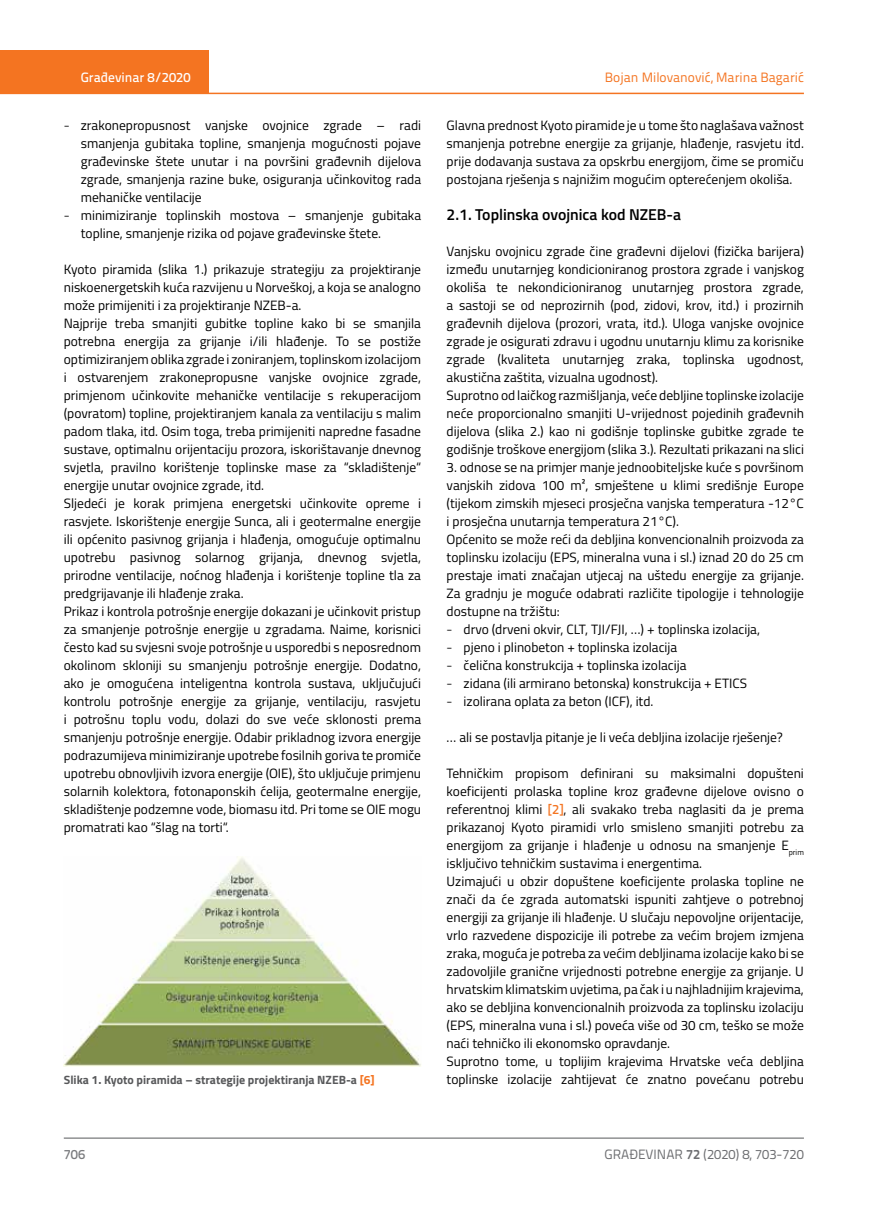
<style>
.page{position:relative;width:872px;height:1212px;background:#fff}
.page>*{position:absolute;margin:0;border:0;box-sizing:border-box;transform-origin:0 0}
.t1{font:600 15.75px "Titillium";color:#000}
.t2{font:13.5px/18px "Titillium";color:#000}
.t3{font:13.5px "Titillium Text 22 L";color:#f47421}
.t4{font:13.5px "Titillium Text 22 L";color:#6d6e71}
.t5{font:500 13.5px "Titillium Text 22 L";color:#fff}
.t6{font:500 13.5px "Titillium Text 22 L";color:#797a7d}
.t7{font:700 12px "Titillium";color:#58595b}
.s1{font-family:"Titillium Text 22 L";font-weight:300}
.s2{color:#f47421}
.s3{font-family:"Titillium Text 22 L";font-weight:500;color:#f47421}
.s4{font-weight:700}
</style>
<div class="page">
<div style="left:0;top:50px;width:208px;height:44px;background:#f47421"></div>
<hr style="left:0;top:93px;width:804px;height:1px;background:#f47421">
<hr style="left:64px;top:1138px;width:740px;height:1px;background:#58595b">
<img style="left:64px;top:856px;width:357px;height:210px">
<p class="t5" style="left:81px;top:67px;width:111px">Građevinar 8/2020</p>
<p class="t2" style="left:81px;top:115px;width:342px;text-align:justify;text-indent:-17px"><span class="s1">-</span> zrakonepropusnost vanjske ovojnice zgrade – radi smanjenja gubitaka topline, smanjenja mogućnosti pojave građevinske štete unutar i na površini građevnih dijelova zgrade, smanjenja razine buke, osiguranja učinkovitog rada mehaničke ventilacije</p>
<p class="t2" style="left:81px;top:205px;width:342px;text-indent:-17px"><span class="s1">-</span> minimiziranje toplinskih mostova – smanjenje gubitaka topline, smanjenje rizika od pojave građevinske štete.</p>
<p class="t2" style="left:64px;top:259px;width:359px">Kyoto piramida (slika 1.) prikazuje strategiju za projektiranje niskoenergetskih kuća razvijenu u Norveškoj, a koja se analogno može primijeniti i za projektiranje NZEB-a.<br>Najprije treba smanjiti gubitke topline kako bi se smanjila potrebna energija za grijanje i/ili hlađenje. To se postiže optimiziranjem oblika zgrade i zoniranjem, toplinskom izolacijom i ostvarenjem zrakonepropusne vanjske ovojnice zgrade, primjenom učinkovite mehaničke ventilacije s rekuperacijom (povratom) topline, projektiranjem kanala za ventilaciju s malim padom tlaka, itd. Osim toga, treba primijeniti napredne fasadne sustave, optimalnu orijentaciju prozora, iskorištavanje dnevnog svjetla, pravilno korištenje toplinske mase za “skladištenje“ energije unutar ovojnice zgrade, itd.<br>Sljedeći je korak primjena energetski učinkovite opreme i rasvjete. Iskorištenje energije Sunca, ali i geotermalne energije ili općenito pasivnog grijanja i hlađenja, omogućuje optimalnu upotrebu pasivnog solarnog grijanja, dnevnog svjetla, prirodne ventilacije, noćnog hlađenja i korištenje topline tla za predgrijavanje ili hlađenje zraka.<br>Prikaz i kontrola potrošnje energije dokazani je učinkovit pristup za smanjenje potrošnje energije u zgradama. Naime, korisnici često kad su svjesni svoje potrošnje u usporedbi s neposrednom okolinom skloniji su smanjenju potrošnje energije. Dodatno, ako je omogućena inteligentna kontrola sustava, uključujući kontrolu potrošnje energije za grijanje, ventilaciju, rasvjetu i potrošnu toplu vodu, dolazi do sve veće sklonosti prema smanjenju potrošnje energije. Odabir prikladnog izvora energije podrazumijeva minimiziranje upotrebe fosilnih goriva te promiče upotrebu obnovljivih izvora energije (OIE), što uključuje primjenu solarnih kolektora, fotonaponskih ćelija, geotermalne energije, skladištenje podzemne vode, biomasu itd. Pri tome se OIE mogu promatrati kao “šlag na torti“.</p>
<p class="t7" style="left:64px;top:1071px;width:312px">Slika 1. Kyoto piramida – strategije projektiranja NZEB-a <span class="s2">[6]</span></p>
<p class="t3" style="left:605px;top:68px;width:200px">Bojan Milovanović, Marina Bagarić</p>
<p class="t2" style="left:446px;top:115px;width:359px;text-align:justify">Glavna prednost Kyoto piramide je u tome što naglašava važnost smanjenja potrebne energije za grijanje, hlađenje, rasvjetu itd. prije dodavanja sustava za opskrbu energijom, čime se promiču postojana rješenja s najnižim mogućim opterećenjem okoliša.</p>
<p class="t1" style="left:446px;top:202px;width:236px">2.1. Toplinska ovojnica kod NZEB-a</p>
<p class="t2" style="left:446px;top:241px;width:359px">Vanjsku ovojnicu zgrade čine građevni dijelovi (fizička barijera) između unutarnjeg kondicioniranog prostora zgrade i vanjskog okoliša te nekondicioniranog unutarnjeg prostora zgrade, a sastoji se od neprozirnih (pod, zidovi, krov, itd.) i prozirnih građevnih dijelova (prozori, vrata, itd.). Uloga vanjske ovojnice zgrade je osigurati zdravu i ugodnu unutarnju klimu za korisnike zgrade (kvaliteta unutarnjeg zraka, toplinska ugodnost, akustična zaštita, vizualna ugodnost).<br>Suprotno od laičkog razmišljanja, veće debljine toplinske izolacije neće proporcionalno smanjiti U-vrijednost pojedinih građevnih dijelova (slika 2.) kao ni godišnje toplinske gubitke zgrade te godišnje troškove energijom (slika 3.). Rezultati prikazani na slici</p>
<p class="t2" style="left:446px;top:457px;width:359px">3. odnose se na primjer manje jednoobiteljske kuće s površinom vanjskih zidova 100 m², smještene u klimi središnje Europe (tijekom zimskih mjeseci prosječna vanjska temperatura -12°C i prosječna unutarnja temperatura 21°C).<br>Općenito se može reći da debljina konvencionalnih proizvoda za toplinsku izolaciju (EPS, mineralna vuna i sl.) iznad 20 do 25 cm prestaje imati značajan utjecaj na uštedu energije za grijanje.<br>Za gradnju je moguće odabrati različite tipologije i tehnologije dostupne na tržištu:</p>
<p class="t2" style="left:446px;top:619px;width:315px"><span class="s1">-</span> drvo (drveni okvir, CLT, TJI/FJI, …) + toplinska izolacija,</p>
<p class="t2" style="left:446px;top:637px;width:232px"><span class="s1">-</span> pjeno i plinobeton + toplinska izolacija</p>
<p class="t2" style="left:446px;top:655px;width:241px"><span class="s1">-</span> čelična konstrukcija + toplinska izolacija</p>
<p class="t2" style="left:446px;top:673px;width:302px"><span class="s1">-</span> zidana (ili armirano betonska) konstrukcija + ETICS</p>
<p class="t2" style="left:446px;top:691px;width:208px"><span class="s1">-</span> izolirana oplata za beton (ICF), itd.</p>
<p class="t2" style="left:446px;top:728px;width:338px">… ali se postavlja pitanje je li veća debljina izolacije rješenje?</p>
<p class="t2" style="left:446px;top:764px;width:359px">Tehničkim propisom definirani su maksimalni dopušteni koeficijenti prolaska topline kroz građevne dijelove ovisno o referentnoj klimi <span class="s3">[2]</span>, ali svakako treba naglasiti da je prema prikazanoj Kyoto piramidi vrlo smisleno smanjiti potrebu za energijom za grijanje i hlađenje u odnosu na smanjenje E<sub>prim </sub>isključivo tehničkim sustavima i energentima.<br>Uzimajući u obzir dopuštene koeficijente prolaska topline ne znači da će zgrada automatski ispuniti zahtjeve o potrebnoj energiji za grijanje ili hlađenje. U slučaju nepovoljne orijentacije, vrlo razvedene dispozicije ili potrebe za većim brojem izmjena zraka, moguća je potreba za većim debljinama izolacije kako bi se zadovoljile granične vrijednosti potrebne energije za grijanje. U hrvatskim klimatskim uvjetima, pa čak i u najhladnijim krajevima, ako se debljina konvencionalnih proizvoda za toplinsku izolaciju (EPS, mineralna vuna i sl.) poveća više od 30 cm, teško se može naći tehničko ili ekonomsko opravdanje.<br>Suprotno tome, u toplijim krajevima Hrvatske veća debljina toplinske izolacije zahtijevat će znatno povećanu potrebu</p>
<p class="t6" style="left:64px;top:1144px;width:23px">706</p>
<p class="t4" style="left:604px;top:1144px;width:201px">GRAĐEVINAR <span class="s4">72</span> (2020) 8, 703-720</p>
</div>
